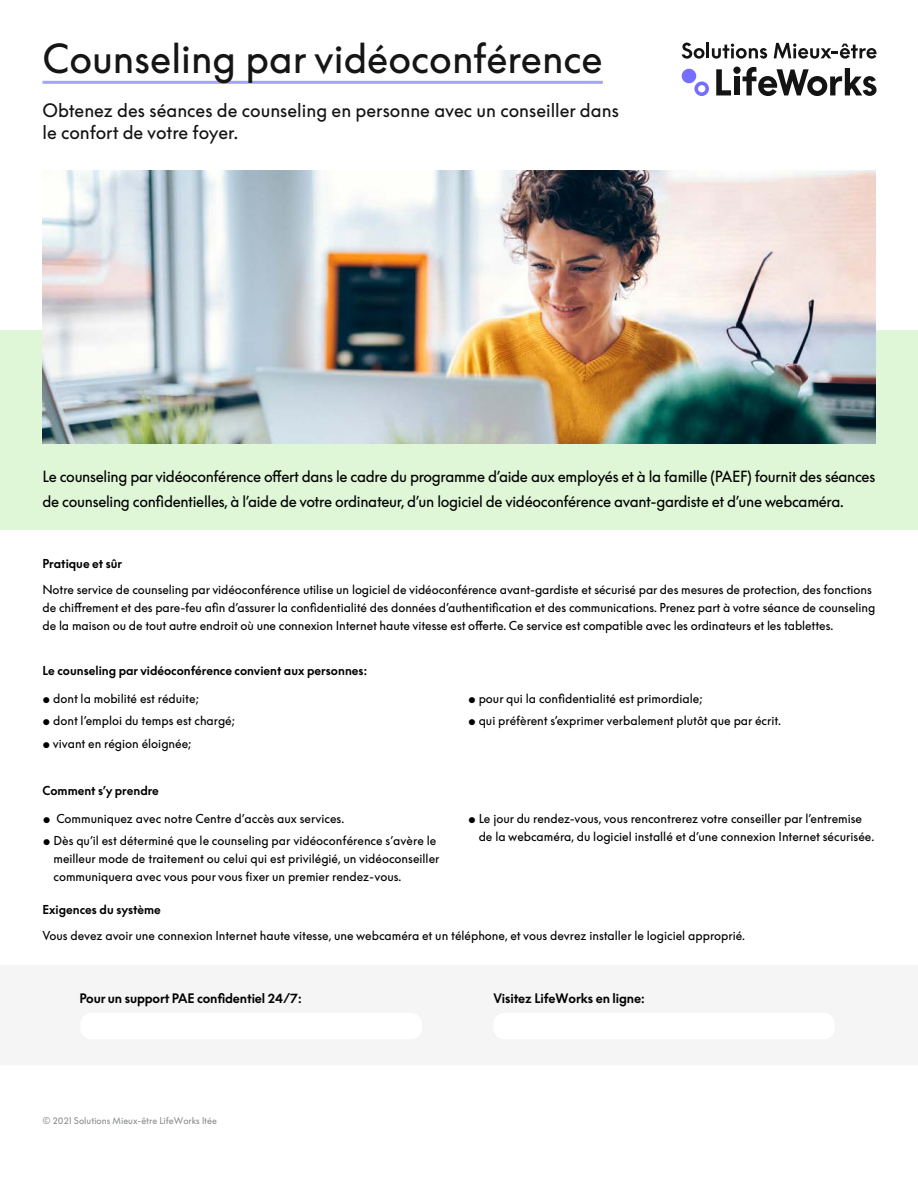
<style>
.page{position:relative;width:918px;height:1188px;background:#fff}
.page>*{position:absolute;margin:0;border:0;box-sizing:border-box;transform-origin:0 0}
.t1{font:39px "Supreme LL";color:#151515}
.t2{font:18px/22.5px "Supreme LL";color:#141414}
.t3{font:15px/25.5px "Supreme LL";letter-spacing:-.02em;color:#000}
.t4{font:12.75px "Supreme LL Bold Flat";letter-spacing:-.01em;color:#000}
.t5{font:12px/18px "Supreme LL";color:#000}
.t6{font:12px "Supreme LL Bold Flat";color:#000}
.t7{font:9px "Supreme LL";color:#8b8e90}
</style>
<div class="page">
<svg style="left:682px;top:42px;width:85px;height:17px"></svg>
<svg style="left:774px;top:43px;width:103px;height:16px"></svg>
<svg style="left:694px;top:81px;width:15px;height:15px"></svg>
<div style="left:682px;top:69px;width:14px;height:14px;background:#756eff;border-radius:50%"></div>
<svg style="left:716px;top:69px;width:15px;height:26px"></svg>
<div style="left:733px;top:67px;width:8px;height:7px;background:#141414;border-radius:50%"></div>
<div style="left:734px;top:77px;width:6px;height:18px;background:#141414"></div>
<svg style="left:743px;top:67px;width:134px;height:29px"></svg>
<div style="left:0;top:330px;width:918px;height:200px;background:#dff6d7"></div>
<hr style="left:43px;top:81px;width:560px;height:3px;background:#a4a4ff">
<img style="left:43px;top:171px;width:832px;height:272px">
<h1 class="t1" style="left:43px;top:37px;width:562px">Counseling par vidéoconférence</h1>
<h2 class="t2" style="left:43px;top:99px;width:578px">Obtenez des séances de counseling en personne avec un conseiller dans le confort de votre foyer.</h2>
<p class="t3" style="left:43px;top:464px;width:834px">Le counseling par vidéoconférence offert dans le cadre du programme d’aide aux employés et à la famille (PAEF) fournit des séances de counseling confidentielles, à l’aide de votre ordinateur, d’un logiciel de vidéoconférence avant-gardiste et d’une webcaméra.</p>
<p class="t6" style="left:43px;top:557px;width:81px">Pratique et sûr</p>
<p class="t5" style="left:43px;top:581px;width:834px">Notre service de counseling par vidéoconférence utilise un logiciel de vidéoconférence avant-gardiste et sécurisé par des mesures de protection, des fonctions de chiffrement et des pare-feu afin d’assurer la confidentialité des données d’authentification et des communications. Prenez part à votre séance de counseling de la maison ou de tout autre endroit où une connexion Internet haute vitesse est offerte. Ce service est compatible avec les ordinateurs et les tablettes.</p>
<p class="t6" style="left:43px;top:664px;width:326px">Le counseling par vidéoconférence convient aux personnes:</p>
<p class="t5" style="left:43px;top:690px;width:158px">• dont la mobilité est réduite;</p>
<p class="t5" style="left:43px;top:712px;width:194px">• dont l’emploi du temps est chargé;</p>
<p class="t5" style="left:43px;top:735px;width:151px">• vivant en région éloignée;</p>
<p class="t6" style="left:43px;top:784px;width:118px">Comment s’y prendre</p>
<p class="t5" style="left:43px;top:810px;width:303px">• Communiquez avec notre Centre d’accès aux services.</p>
<p class="t5" style="left:53px;top:832px;width:388px;text-indent:-11px">• Dès qu’il est déterminé que le counseling par vidéoconférence s’avère le meilleur mode de traitement ou celui qui est privilégié, un vidéoconseiller communiquera avec vous pour vous fixer un premier rendez-vous.</p>
<p class="t6" style="left:43px;top:903px;width:120px">Exigences du système</p>
<p class="t5" style="left:468px;top:690px;width:236px">• pour qui la confidentialité est primordiale;</p>
<p class="t5" style="left:468px;top:712px;width:315px">• qui préfèrent s’exprimer verbalement plutôt que par écrit.</p>
<p class="t5" style="left:479px;top:810px;width:397px;text-indent:-11px">• Le jour du rendez-vous, vous rencontrerez votre conseiller par l’entremise de la webcaméra, du logiciel installé et d’une connexion Internet sécurisée.</p>
<p class="t5" style="left:43px;top:926px;width:704px">Vous devez avoir une connexion Internet haute vitesse, une webcaméra et un téléphone, et vous devrez installer le logiciel approprié.</p>
<p class="t4" style="left:80px;top:992px;width:224px">Pour un support PAE confidentiel 24/7:</p>
<p class="t4" style="left:493px;top:991px;width:153px">Visitez LifeWorks en ligne:</p>
<p class="t7" style="left:43px;top:1116px;width:176px">© 2021 Solutions Mieux-être LifeWorks ltée</p>
</div>
